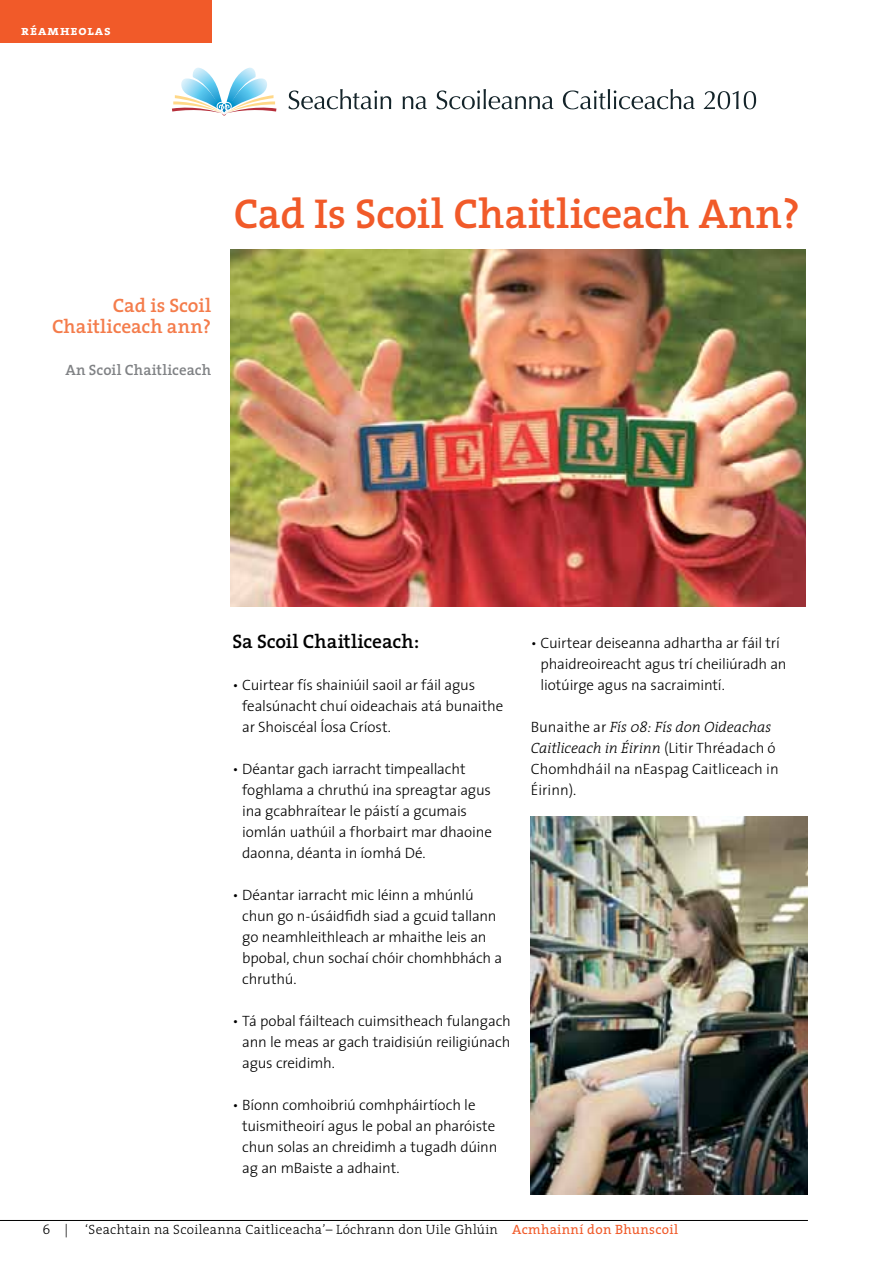
<style>
.page{position:relative;width:893px;height:1263px;background:#fff}
.page>*{position:absolute;margin:0;border:0;box-sizing:border-box;transform-origin:0 0}
.t1{font:600 42px "The Serif";letter-spacing:-.005em;color:#f15a29}
.t2{font:600 19.5px/21px "The Serif";color:#f47c4b;text-align:right}
.t3{font:600 19.5px "The Serif";color:#000}
.t4{font:300 15px/21px "The Sans";letter-spacing:-.015em;color:#000}
.t5{font:italic 300 15px/21px "The Serif";letter-spacing:-.005em;color:#000}
.t6{font:600 15px "The Serif";letter-spacing:.01em;color:#808285}
.t7{font:300 13.5px "The Serif";letter-spacing:.025em;color:#000}
.t8{font:13.5px "The Serif Bold Caps";letter-spacing:.065em;color:#fff}
.s1{font-family:"The Sans";font-style:normal}
.s2{font-weight:400;color:#f15a29}
</style>
<div class="page">
<hr style="left:0;top:1220px;width:808px;height:1px;background:#000">
<svg style="left:172px;top:68px;width:104px;height:48px"></svg>
<svg style="left:288px;top:89px;width:103px;height:20px"></svg>
<svg style="left:403px;top:96px;width:24px;height:13px"></svg>
<svg style="left:436px;top:89px;width:117px;height:20px"></svg>
<svg style="left:563px;top:89px;width:132px;height:20px"></svg>
<svg style="left:704px;top:91px;width:52px;height:18px"></svg>
<img style="left:531px;top:816px;width:277px;height:378px">
<img style="left:230px;top:249px;width:576px;height:357px">
<div style="left:0;top:0;width:211px;height:43px;background:#f15a29"></div>
<p class="t8" style="left:21px;top:19px;width:91px">réamheolas</p>
<h1 class="t1" style="left:234px;top:179px;width:568px">Cad Is Scoil Chaitliceach Ann?</h1>
<h2 class="t2" style="left:52px;top:294px;width:161px">Cad is Scoil<br>Chaitliceach ann?</h2>
<p class="t6" style="left:65px;top:357px;width:147px">An Scoil Chaitliceach</p>
<h2 class="t3" style="left:232px;top:625px;width:188px">Sa Scoil Chaitliceach:</h2>
<p class="t4" style="left:242px;top:674px;width:263px;text-indent:-10px">• Cuirtear fís shainiúil saoil ar fáil agus fealsúnacht chuí oideachais atá bunaithe ar Shoiscéal Íosa Críost.</p>
<p class="t4" style="left:242px;top:758px;width:251px;text-indent:-10px">• Déantar gach iarracht timpeallacht foghlama a chruthú ina spreagtar agus ina gcabhraítear le páistí a gcumais iomlán uathúil a fhorbairt mar dhaoine daonna, déanta in íomhá Dé.</p>
<p class="t4" style="left:242px;top:884px;width:262px;text-indent:-10px">• Déantar iarracht mic léinn a mhúnlú chun go n-úsáidfidh siad a gcuid tallann go neamhleithleach ar mhaithe leis an bpobal, chun sochaí chóir chomhbhách a chruthú.</p>
<p class="t4" style="left:242px;top:1010px;width:270px;text-align:justify;text-indent:-10px">• Tá pobal fáilteach cuimsitheach fulangach ann le meas ar gach traidisiún reiligiúnach agus creidimh.</p>
<p class="t4" style="left:242px;top:1094px;width:257px;text-indent:-10px">• Bíonn comhoibriú comhpháirtíoch le tuismitheoirí agus le pobal an pharóiste chun solas an chreidimh a tugadh dúinn ag an mBaiste a adhaint.</p>
<p class="t4" style="left:541px;top:632px;width:248px;text-indent:-10px">• Cuirtear deiseanna adhartha ar fáil trí phaidreoireacht agus trí cheiliúradh an liotúirge agus na sacraimintí.</p>
<p class="t5" style="left:531px;top:716px;width:246px"><span class="s1">Bunaithe ar</span> Fís 08: Fís don Oideachas<br>Caitliceach in Éirinn <span class="s1">(Litir Thréadach ó</span></p>
<p class="t4" style="left:531px;top:758px;width:249px">Chomhdháil na nEaspag Caitliceach in<br>Éirinn).</p>
<p class="t7" style="left:43px;top:1218px;width:637px">6 | ‘Seachtain na Scoileanna Caitliceacha’– Lóchrann don Uile Ghlúin <span class="s2">Acmhainní don Bhunscoil</span></p>
</div>
